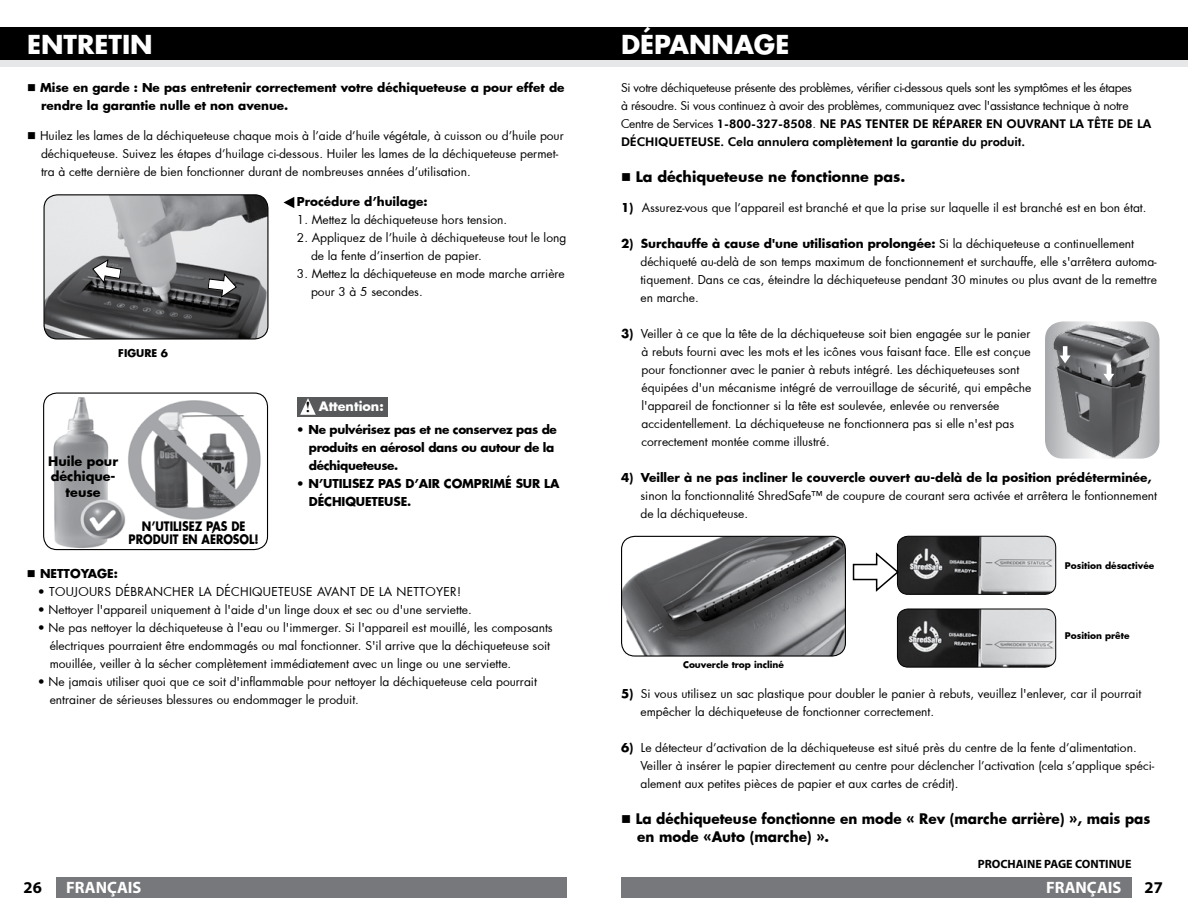
<style>
.page{position:relative;width:1188px;height:918px;background:#fff}
.page>*{position:absolute;margin:0;border:0;box-sizing:border-box;transform-origin:0 0}
.t1{font:700 25.5px "Futura";color:#fff}
.t2{font:700 16.5px "Myriad Pro";color:#fff}
.t3{font:700 16.5px "Myriad Pro";color:#000}
.t4{font:700 14.25px/18px "Futura";color:#000;scale:.95 1}
.t5{font:700 14.25px "Futura";color:#000}
.t6{font:700 12.75px/13.5px "Futura";color:#000;text-align:center;scale:.85 1}
.t7{font:700 12.75px/15.3px "Futura";color:#000;text-align:center}
.t8{font:700 12.75px "Futura";color:#fff}
.t9{font:12px/18px "Futura";color:#000}
.t10{font:700 12px/18px "Futura";color:#000}
.t11{font:12px/18px "Futura";letter-spacing:-.025em;color:#000}
.t12{font:800 12px/18px "Futura BT";letter-spacing:-.005em;color:#000}
.t13{font:700 12px/18px "Futura";letter-spacing:-.025em;color:#000}
.t14{font:12px "Futura";letter-spacing:.025em;color:#000}
.t15{font:700 12px "Myriad Pro";color:#000}
.t16{font:700 10.5px "Futura";color:#000}
.t17{font:700 9px "Futura";color:#000}
.s1{font-family:"Futura";font-weight:400}
.s2{font-weight:700}
.s3{font-family:"Times New Roman";font-size:15px;color:#000}
.s4{font-weight:400}
</style>
<div class="page">
<div style="left:56px;top:877px;width:511px;height:21px;background:#77787b"></div>
<div style="left:621px;top:877px;width:511px;height:21px;background:#77787b"></div>
<div style="left:594px;top:34px;width:594px;height:33px;background:#e6e7e8"></div>
<div style="left:594px;top:27px;width:594px;height:32px;background:#000"></div>
<div style="left:0;top:34px;width:594px;height:33px;background:#e6e7e8"></div>
<div style="left:0;top:27px;width:594px;height:32px;background:#000"></div>
<img style="left:45px;top:195px;width:223px;height:143px">
<div style="left:43px;top:194px;width:225px;height:146px;border:1px solid #000;border-radius:13px"></div>
<svg style="left:207px;top:272px;width:31px;height:27px"></svg>
<svg style="left:91px;top:258px;width:31px;height:27px"></svg>
<img style="left:44px;top:393px;width:224px;height:157px">
<div style="left:43px;top:393px;width:225px;height:157px;border:1px solid #000;border-radius:13px"></div>
<div style="left:297px;top:397px;width:91px;height:19px;background:#58595b"></div>
<svg style="left:300px;top:398px;width:16px;height:17px"></svg>
<svg style="left:284px;top:197px;width:10px;height:11px"></svg>
<img style="left:897px;top:609px;width:159px;height:57px">
<div style="left:897px;top:609px;width:159px;height:59px;border:1px solid #000;border-radius:11px"></div>
<img style="left:897px;top:536px;width:159px;height:58px">
<div style="left:897px;top:536px;width:159px;height:59px;border:1px solid #000;border-radius:11px"></div>
<img style="left:622px;top:536px;width:223px;height:119px">
<div style="left:621px;top:536px;width:225px;height:121px;border:1px solid #000;border-radius:13px"></div>
<svg style="left:853px;top:552px;width:46px;height:40px"></svg>
<svg style="left:1045px;top:321px;width:115px;height:138px"></svg>
<h1 class="t1" style="left:27px;top:26px;width:127px">ENTRETIN</h1>
<h1 class="t1" style="left:621px;top:26px;width:170px">DÉPANNAGE</h1>
<p class="t10" style="left:41px;top:78px;width:525px;text-indent:-14px">■ Mise en garde : Ne pas entretenir correctement votre déchiqueteuse a pour effet de rendre la garantie nulle et non avenue.</p>
<p class="t9" style="left:41px;top:127px;width:524px;text-indent:-14px">■ Huilez les lames de la déchiqueteuse chaque mois à l’aide d’huile végétale, à cuisson ou d’huile pour déchiqueteuse. Suivez les étapes d’huilage ci-dessous. Huiler les lames de la déchiqueteuse permet&shy;tra à cette dernière de bien fonctionner durant de nombreuses années d’utilisation.</p>
<p class="t10" style="left:297px;top:192px;width:132px">Procédure d’huilage:</p>
<p class="t9" style="left:297px;top:211px;width:212px">1. Mettez la déchiqueteuse hors tension.</p>
<p class="t9" style="left:311px;top:229px;width:257px;text-indent:-14px">2. Appliquez de l’huile à déchiqueteuse tout le long de la fente d’insertion de papier.</p>
<p class="t9" style="left:311px;top:265px;width:255px;text-indent:-14px">3. Mettez la déchiqueteuse en mode marche arrière pour 3 à 5 secondes.</p>
<p class="t11" style="left:621px;top:78px;width:513px">Si votre déchiqueteuse présente des problèmes, vérifier ci-dessous quels sont les symptômes et les étapes à résoudre. Si vous continuez à avoir des problèmes, communiquez avec l'assistance technique à notre</p>
<p class="t12" style="left:621px;top:115px;width:532px"><span class="s1">Centre de Services</span> 1-800-327-8508<span class="s1">.</span> NE PAS TENTER DE RÉPARER EN OUVRANT LA TÊTE DE LA<br>DÉCHIQUETEUSE. Cela annulera complètement la garantie du produit.</p>
<p class="t5" style="left:621px;top:167px;width:286px">■ La déchiqueteuse ne fonctionne pas.</p>
<p class="t9" style="left:621px;top:198px;width:527px"><span class="s2">1)</span> Assurez-vous que l’appareil est branché et que la prise sur laquelle il est branché est en bon état.</p>
<p class="t9" style="left:640px;top:234px;width:518px;text-indent:-19px"><span class="s2">2) Surchauffe à cause d'une utilisation prolongée:</span> Si la déchiqueteuse a continuellement déchiqueté au-delà de son temps maximum de fonctionnement et surchauffe, elle s'arrêtera automa&shy;tiquement. Dans ce cas, éteindre la déchiqueteuse pendant 30 minutes ou plus avant de la remettre en marche.</p>
<p class="t9" style="left:642px;top:324px;width:391px;text-indent:-21px"><span class="s2">3)</span> Veiller à ce que la tête de la déchiqueteuse soit bien engagée sur le panier à rebuts fourni avec les mots et les icônes vous faisant face. Elle est conçue pour fonctionner avec le panier à rebuts intégré. Les déchiqueteuses sont équipées d'un mécanisme intégré de verrouillage de sécurité, qui empêche l'appareil de fonctionner si la tête est soulevée, enlevée ou renversée accidentellement. La déchiqueteuse ne fonctionnera pas si elle n'est pas correctement montée comme illustré.</p>
<p class="t10" style="left:621px;top:468px;width:532px">4) Veiller à ne pas incliner le couvercle ouvert au-delà de la position prédéterminée,</p>
<p class="t9" style="left:640px;top:486px;width:518px">sinon la fonctionnalité ShredSafe™ de coupure de courant sera activée et arrêtera le fontionnement de la déchiqueteuse.</p>
<p class="t16" style="left:118px;top:346px;width:51px">FIGURE 6</p>
<p class="t8" style="left:306px;top:397px;width:80px"><span class="s3">!</span> Attention:</p>
<p class="t13" style="left:309px;top:420px;width:250px;text-indent:-12px"><span class="s4">•</span> Ne pulvérisez pas et ne conservez pas de produits en aérosol dans ou autour de la déchiqueteuse.</p>
<p class="t10" style="left:309px;top:474px;width:252px;text-indent:-12px"><span class="s4">•</span> N’UTILISEZ PAS D’AIR COMPRIMÉ SUR LA<br>DÉCHIQUETEUSE.</p>
<p class="t7" style="left:48px;top:453px;width:71px">Huile pour déchique&shy;teuse</p>
<p class="t6" style="left:129px;top:519px;width:155px">N’UTILISEZ PAS DE<br>PRODUIT EN AÉROSOL!</p>
<p class="t10" style="left:27px;top:564px;width:93px">■ NETTOYAGE:</p>
<p class="t14" style="left:38px;top:583px;width:425px">• TOUJOURS DÉBRANCHER LA DÉCHIQUETEUSE AVANT DE LA NETTOYER!</p>
<p class="t9" style="left:38px;top:601px;width:436px">• Nettoyer l'appareil uniquement à l'aide d'un linge doux et sec ou d'une serviette.</p>
<p class="t9" style="left:50px;top:619px;width:505px;text-indent:-12px">• Ne pas nettoyer la déchiqueteuse à l'eau ou l'immerger. Si l'appareil est mouillé, les composants électriques pourraient être endommagés ou mal fonctionner. S'il arrive que la déchiqueteuse soit mouillée, veiller à la sécher complètement immédiatement avec un linge ou une serviette.</p>
<p class="t9" style="left:50px;top:673px;width:489px;text-indent:-12px">• Ne jamais utiliser quoi que ce soit d'inflammable pour nettoyer la déchiqueteuse cela pourrait entrainer de sérieuses blessures ou endommager le produit.</p>
<p class="t17" style="left:1065px;top:559px;width:91px">Position désactivée</p>
<p class="t17" style="left:683px;top:659px;width:102px">Couvercle trop incliné</p>
<p class="t17" style="left:1065px;top:629px;width:66px">Position prête</p>
<p class="t9" style="left:640px;top:684px;width:502px;text-indent:-19px"><span class="s2">5)</span> Si vous utilisez un sac plastique pour doubler le panier à rebuts, veuillez l'enlever, car il pourrait empêcher la déchiqueteuse de fonctionner correctement.</p>
<p class="t9" style="left:640px;top:738px;width:515px;text-indent:-19px"><span class="s2">6)</span> Le détecteur d’activation de la déchiqueteuse est situé près du centre de la fente d’alimentation.<br>Veiller à insérer le papier directement au centre pour déclencher l’activation (cela s’applique spéci&shy;alement aux petites pièces de papier et aux cartes de crédit).</p>
<p class="t4" style="left:637px;top:809px;width:542px;text-indent:-16px">■ La déchiqueteuse fonctionne en mode « Rev (marche arrière) », mais pas en mode «Auto (marche) ».</p>
<p class="t15" style="left:978px;top:856px;width:155px">PROCHAINE PAGE CONTINUE</p>
<h2 class="t3" style="left:24px;top:876px;width:20px">26</h2>
<h2 class="t2" style="left:66px;top:876px;width:77px">FRANÇAIS</h2>
<h2 class="t2" style="left:1046px;top:876px;width:77px">FRANÇAIS</h2>
<h2 class="t3" style="left:1145px;top:876px;width:20px">27</h2>
</div>
